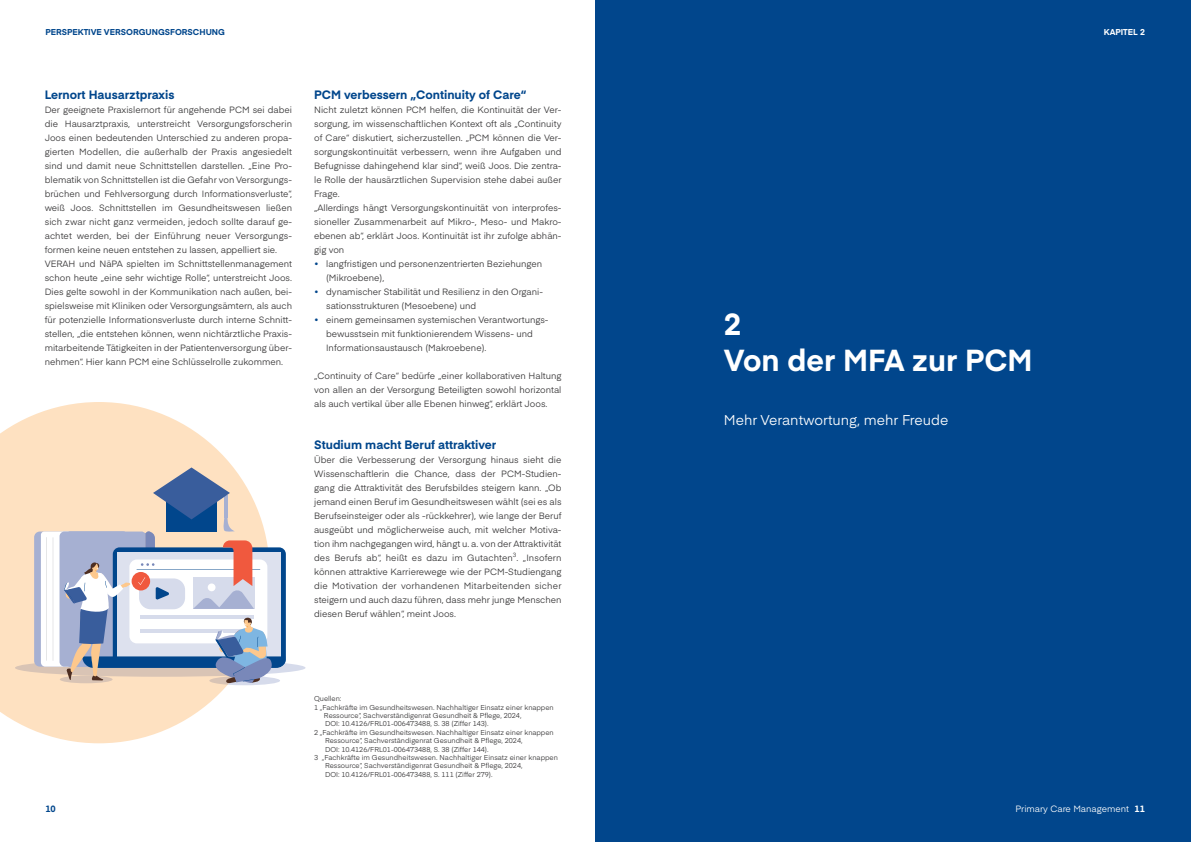
<style>
.page{position:relative;width:1191px;height:842px;background:#fff}
.page>*{position:absolute;margin:0;border:0;box-sizing:border-box;transform-origin:0 0}
.t1{font:700 30px/36px "Eina 02";color:#fff}
.t2{font:14px "Eina 02";color:#fff}
.t3{font:700 12px "Eina 02";color:#01468c}
.t4{font:9px/14px "Eina 02";color:#363536}
.t5{font:9px "Eina 02";color:#fff}
.t6{font:700 9px "Eina 02";color:#01468c}
.t7{font:700 9px "Eina 02";color:#fff}
.t8{font:700 8.4px "Eina 02";color:#01468c}
.t9{font:700 8.4px "Eina 02";color:#fff}
.t10{font:7px "Eina 02";color:#363536}
.s1{color:#01468c}
</style>
<div class="page">
<div style="left:595px;top:0;width:596px;height:842px;background:#01468c"></div>
<svg style="left:0;top:402px;width:248px;height:341px;fill:#fee1c1"></svg>
<svg style="left:15px;top:467px;width:290px;height:218px"></svg>
<p class="t8" style="left:45px;top:26px;width:181px">PERSPEKTIVE VERSORGUNGSFORSCHUNG</p>
<p class="t9" style="left:1103px;top:26px;width:43px">KAPITEL 2</p>
<h3 class="t3" style="left:45px;top:85px;width:131px">Lernort Hausarztpraxis</h3>
<p class="t4" style="left:45px;top:102px;width:249px">Der geeignete Praxislernort für angehende PCM sei dabei die Hausarztpraxis, unterstreicht Versorgungsforscherin Joos einen bedeutenden Unterschied zu anderen propa&shy;gierten Modellen, die außerhalb der Praxis angesiedelt sind und damit neue Schnittstellen darstellen. „Eine Pro&shy;blematik von Schnittstellen ist die Gefahr von Versorgungs&shy;brüchen und Fehlversorgung durch Informationsverluste“, weiß Joos. Schnittstellen im Gesundheitswesen ließen sich zwar nicht ganz vermeiden, jedoch sollte darauf ge&shy;achtet werden, bei der Einführung neuer Versorgungs&shy;formen keine neuen entstehen zu lassen, appelliert sie.<br>VERAH und NäPA spielten im Schnittstellenmanagement schon heute „eine sehr wichtige Rolle“, unterstreicht Joos.<br>Dies gelte sowohl in der Kommunikation nach außen, bei&shy;spielsweise mit Kliniken oder Versorgungsämtern, als auch für potenzielle Informationsverluste durch interne Schnitt&shy;stellen, „die entstehen können, wenn nichtärztliche Praxis&shy;mitarbeitende Tätigkeiten in der Patientenversorgung über&shy;nehmen“. Hier kann PCM eine Schlüsselrolle zukommen.</p>
<h3 class="t3" style="left:314px;top:85px;width:214px">PCM verbessern „Continuity of Care“</h3>
<p class="t4" style="left:314px;top:102px;width:249px">Nicht zuletzt können PCM helfen, die Kontinuität der Ver&shy;sorgung, im wissenschaftlichen Kontext oft als „Continuity of Care“ diskutiert, sicherzustellen. „PCM können die Ver&shy;sorgungskontinuität verbessern, wenn ihre Aufgaben und Befugnisse dahingehend klar sind“, weiß Joos. Die zentra&shy;le Rolle der hausärztlichen Supervision stehe dabei außer Frage.<br>„Allerdings hängt Versorgungskontinuität von interprofes&shy;sioneller Zusammenarbeit auf Mikro-, Meso- und Makro&shy;ebenen ab“, erklärt Joos. Kontinuität ist ihr zufolge abhän&shy;gig von</p>
<p class="t4" style="left:326px;top:256px;width:217px;text-indent:-12px"><span class="s1">•</span> langfristigen und personenzentrierten Beziehungen (Mikroebene),</p>
<p class="t4" style="left:326px;top:284px;width:218px;text-indent:-12px"><span class="s1">•</span> dynamischer Stabilität und Resilienz in den Organi&shy;sationsstrukturen (Mesoebene) und</p>
<p class="t4" style="left:326px;top:312px;width:224px;text-indent:-12px"><span class="s1">•</span> einem gemeinsamen systemischen Verantwortungs&shy;bewusstsein mit funktionierendem Wissens- und<br>Informationsaustausch (Makroebene).</p>
<p class="t4" style="left:314px;top:368px;width:249px;text-align:justify">„Continuity of Care“ bedürfe „einer kollaborativen Haltung von allen an der Versorgung Beteiligten sowohl horizontal als auch vertikal über alle Ebenen hinweg“, erklärt Joos.</p>
<h3 class="t3" style="left:314px;top:435px;width:184px">Studium macht Beruf attraktiver</h3>
<p class="t4" style="left:314px;top:452px;width:249px;text-align:justify">Über die Verbesserung der Versorgung hinaus sieht die Wissenschaftlerin die Chance, dass der PCM-Studien&shy;gang die Attraktivität des Berufsbildes steigern kann. „Ob jemand einen Beruf im Gesundheitswesen wählt (sei es als Berufseinsteiger oder als -rückkehrer), wie lange der Beruf ausgeübt und möglicherweise auch, mit welcher Motiva&shy;tion ihm nachgegangen wird, hängt u. a. von der Attraktivität des Berufs ab“, heißt es dazu im Gutachten<sup>3</sup>. „Insofern können attraktive Karrierewege wie der PCM-Studiengang die Motivation der vorhandenen Mitarbeitenden sicher steigern und auch dazu führen, dass mehr junge Menschen diesen Beruf wählen“, meint Joos.</p>
<h1 class="t1" style="left:724px;top:304px;width:310px">2<br>Von der MFA zur PCM</h1>
<h2 class="t2" style="left:724px;top:409px;width:226px">Mehr Verantwortung, mehr Freude</h2>
<p class="t10" style="left:314px;top:693px;width:29px">Quellen:</p>
<p class="t10" style="left:314px;top:702px;width:241px">1 „Fachkräfte im Gesundheitswesen. Nachhaltiger Einsatz einer knappen</p>
<p class="t10" style="left:324px;top:710px;width:199px">Ressource“, Sachverständigenrat Gesundheit &amp; Pflege, 2024,</p>
<p class="t10" style="left:325px;top:719px;width:165px">DOI: 10.4126/FRL01-006473488, S. 38 (Ziffer 143).</p>
<p class="t10" style="left:314px;top:727px;width:241px">2 „Fachkräfte im Gesundheitswesen. Nachhaltiger Einsatz einer knappen</p>
<p class="t10" style="left:325px;top:735px;width:199px">Ressource“, Sachverständigenrat Gesundheit &amp; Pflege, 2024,</p>
<p class="t10" style="left:325px;top:744px;width:165px">DOI: 10.4126/FRL01-006473488, S. 38 (Ziffer 144).</p>
<p class="t10" style="left:314px;top:752px;width:245px">3 „Fachkräfte im Gesundheitswesen. Nachhaltiger Einsatz einer knappen</p>
<p class="t10" style="left:325px;top:761px;width:199px">Ressource“, Sachverständigenrat Gesundheit &amp; Pflege, 2024,</p>
<p class="t10" style="left:325px;top:769px;width:169px">DOI: 10.4126/FRL01-006473488, S. 111 (Ziffer 279).</p>
<p class="t6" style="left:45px;top:802px;width:12px">10</p>
<p class="t5" style="left:1015px;top:802px;width:115px">Primary Care Management</p>
<p class="t7" style="left:1134px;top:802px;width:12px">11</p>
</div>
